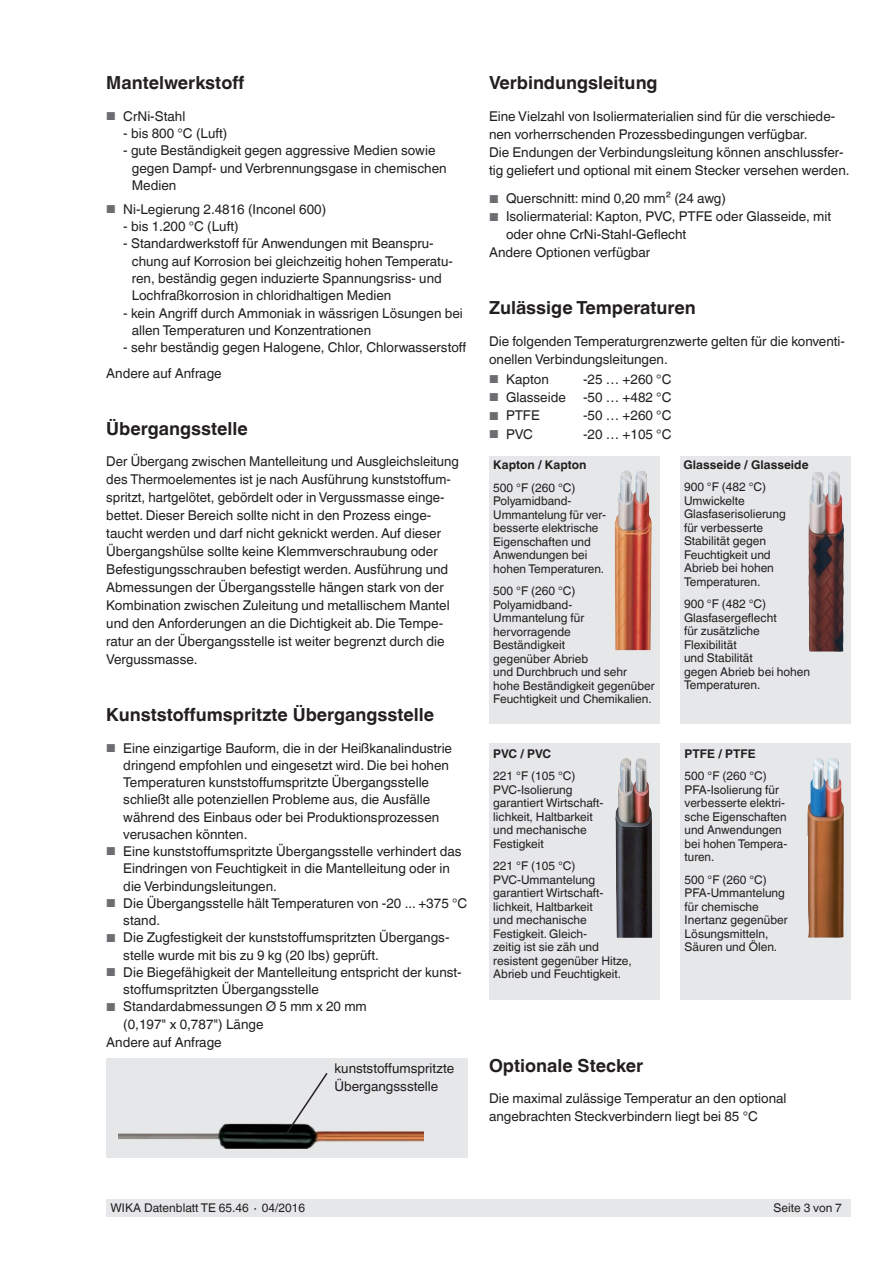
<style>
.page{position:relative;width:893px;height:1263px;background:#fff}
.page>*{position:absolute;margin:0;border:0;box-sizing:border-box;transform-origin:0 0}
.t1{font:700 18px "Helvetica World";color:#231f20}
.t2{font:13.5px/18px "Helvetica World";color:#231f20}
.t3{font:12px/13.5px "Helvetica World";color:#231f20}
.t4{font:700 12px "Helvetica World";color:#231f20}
.s1{font-size:11.55px;color:#6c6d70}
</style>
<div class="page">
<div style="left:106px;top:1199px;width:744px;height:17px;background:#e6e7e9"></div>
<div style="left:489px;top:457px;width:170px;height:267px;background:#e6e7e9"></div>
<div style="left:489px;top:744px;width:170px;height:256px;background:#e6e7e9"></div>
<div style="left:680px;top:457px;width:170px;height:267px;background:#e6e7e9"></div>
<div style="left:680px;top:744px;width:170px;height:256px;background:#e6e7e9"></div>
<div style="left:106px;top:1058px;width:362px;height:100px;background:#e6e7e9"></div>
<img style="left:808px;top:472px;width:36px;height:180px">
<img style="left:615px;top:470px;width:37px;height:180px">
<img style="left:615px;top:758px;width:37px;height:180px">
<img style="left:807px;top:758px;width:37px;height:180px">
<img style="left:118px;top:1123px;width:306px;height:26px">
<svg style="left:285px;top:1073px;width:44px;height:61px"></svg>
<h1 class="t1" style="left:106px;top:73px;width:139px">Mantelwerkstoff</h1>
<p class="t2" style="left:106px;top:107px;width:81px"><span class="s1">■</span> CrNi-Stahl</p>
<p class="t2" style="left:123px;top:125px;width:106px">- bis 800 °C (Luft)</p>
<p class="t2" style="left:132px;top:142px;width:316px;line-height:17.2px;text-indent:-9px">- gute Beständigkeit gegen aggressive Medien sowie gegen Dampf- und Verbrennungsgase in chemischen<br>Medien</p>
<p class="t2" style="left:106px;top:200px;width:221px"><span class="s1">■</span> Ni-Legierung 2.4816 (Inconel 600)</p>
<p class="t2" style="left:123px;top:218px;width:117px">- bis 1.200 °C (Luft)</p>
<p class="t2" style="left:132px;top:235px;width:323px;line-height:17.2px;text-indent:-9px">- Standardwerkstoff für Anwendungen mit Beanspru&shy;chung auf Korrosion bei gleichzeitig hohen Temperatu&shy;ren, beständig gegen induzierte Spannungsriss- und Lochfraßkorrosion in chloridhaltigen Medien</p>
<p class="t2" style="left:132px;top:304px;width:332px;line-height:17.2px;text-indent:-9px">- kein Angriff durch Ammoniak in wässrigen Lösungen bei allen Temperaturen und Konzentrationen</p>
<p class="t2" style="left:106px;top:335px;width:362px;line-height:25.5px;text-indent:17px">- sehr beständig gegen Halogene, Chlor, Chlorwasserstoff<br>Andere auf Anfrage</p>
<h1 class="t1" style="left:106px;top:418px;width:143px">Übergangsstelle</h1>
<p class="t2" style="left:106px;top:452px;width:354px">Der Übergang zwischen Mantelleitung und Ausgleichsleitung des Thermoelementes ist je nach Ausführung kunststoffum&shy;spritzt, hartgelötet, gebördelt oder in Vergussmasse einge&shy;bettet. Dieser Bereich sollte nicht in den Prozess einge&shy;taucht werden und darf nicht geknickt werden. Auf dieser Übergangshülse sollte keine Klemmverschraubung oder Befestigungsschrauben befestigt werden. Ausführung und Abmessungen der Übergangsstelle hängen stark von der Kombination zwischen Zuleitung und metallischem Mantel und den Anforderungen an die Dichtigkeit ab. Die Tempe&shy;ratur an der Übergangsstelle ist weiter begrenzt durch die Vergussmasse.</p>
<h1 class="t1" style="left:106px;top:704px;width:329px">Kunststoffumspritzte Übergangsstelle</h1>
<p class="t2" style="left:123px;top:739px;width:330px;line-height:17.2px;text-indent:-17px"><span class="s1">■</span> Eine einzigartige Bauform, die in der Heißkanalindustrie dringend empfohlen und eingesetzt wird. Die bei hohen Temperaturen kunststoffumspritzte Übergangsstelle schließt alle potenziellen Probleme aus, die Ausfälle während des Einbaus oder bei Produktionsprozessen verusachen könnten.</p>
<p class="t2" style="left:123px;top:843px;width:340px;line-height:17.2px;text-indent:-17px"><span class="s1">■</span> Eine kunststoffumspritzte Übergangsstelle verhindert das<br>Eindringen von Feuchtigkeit in die Mantelleitung oder in die Verbindungsleitungen.</p>
<p class="t2" style="left:123px;top:894px;width:345px;line-height:17.2px;text-indent:-17px"><span class="s1">■</span> Die Übergangsstelle hält Temperaturen von -20 ... +375 °C stand.</p>
<p class="t2" style="left:123px;top:929px;width:328px;line-height:17.2px;text-indent:-17px"><span class="s1">■</span> Die Zugfestigkeit der kunststoffumspritzten Übergangs&shy;stelle wurde mit bis zu 9 kg (20 lbs) geprüft.</p>
<p class="t2" style="left:123px;top:963px;width:340px;line-height:17.2px;text-indent:-17px"><span class="s1">■</span> Die Biegefähigkeit der Mantelleitung entspricht der kunst&shy;stoffumspritzten Übergangsstelle</p>
<p class="t2" style="left:106px;top:998px;width:262px"><span class="s1">■</span> Standardabmessungen Ø 5 mm x 20 mm</p>
<p class="t2" style="left:123px;top:1015px;width:142px">(0,197" x 0,787") Länge</p>
<p class="t2" style="left:106px;top:1033px;width:117px">Andere auf Anfrage</p>
<p class="t2" style="left:334px;top:1060px;width:121px">kunststoffumspritzte<br>Übergangssstelle</p>
<h1 class="t1" style="left:489px;top:73px;width:170px">Verbindungsleitung</h1>
<p class="t2" style="left:489px;top:107px;width:362px">Eine Vielzahl von Isoliermaterialien sind für die verschiede&shy;nen vorherrschenden Prozessbedingungen verfügbar.<br>Die Endungen der Verbindungsleitung können anschlussfer&shy;tig geliefert und optional mit einem Stecker versehen werden.</p>
<p class="t2" style="left:489px;top:190px;width:238px"><span class="s1">■</span> Querschnitt: mind 0,20 mm² (24 awg)</p>
<p class="t2" style="left:489px;top:208px;width:344px"><span class="s1">■</span> Isoliermaterial: Kapton, PVC, PTFE oder Glasseide, mit</p>
<p class="t2" style="left:506px;top:226px;width:182px">oder ohne CrNi-Stahl-Geflecht</p>
<p class="t2" style="left:489px;top:244px;width:163px">Andere Optionen verfügbar</p>
<h1 class="t1" style="left:489px;top:298px;width:208px">Zulässige Temperaturen</h1>
<p class="t2" style="left:489px;top:332px;width:358px">Die folgenden Temperaturgrenzwerte gelten für die konventi&shy;onellen Verbindungsleitungen.</p>
<p class="t2" style="left:489px;top:370px;width:61px"><span class="s1">■</span> Kapton</p>
<p class="t2" style="left:583px;top:370px;width:90px">-25 … +260 °C</p>
<p class="t2" style="left:489px;top:388px;width:78px"><span class="s1">■</span> Glasseide</p>
<p class="t2" style="left:583px;top:388px;width:90px">-50 … +482 °C</p>
<p class="t2" style="left:489px;top:407px;width:52px"><span class="s1">■</span> PTFE</p>
<p class="t2" style="left:583px;top:407px;width:90px">-50 … +260 °C</p>
<p class="t2" style="left:489px;top:425px;width:45px"><span class="s1">■</span> PVC</p>
<p class="t2" style="left:583px;top:425px;width:90px">-20 … +105 °C</p>
<p class="t4" style="left:493px;top:458px;width:95px">Kapton / Kapton</p>
<p class="t3" style="left:493px;top:481px;width:114px">500 °F (260 °C)<br>Polyamidband-<br>Ummantelung für ver&shy;besserte elektrische<br>Eigenschaften und<br>Anwendungen bei hohen Temperaturen.</p>
<p class="t3" style="left:493px;top:584px;width:163px">500 °F (260 °C)<br>Polyamidband-<br>Ummantelung für hervorragende<br>Beständigkeit<br>gegenüber Abrieb<br>und Durchbruch und sehr hohe Beständigkeit gegenüber<br>Feuchtigkeit und Chemikalien.</p>
<p class="t4" style="left:493px;top:747px;width:59px">PVC / PVC</p>
<p class="t3" style="left:493px;top:769px;width:112px">221 °F (105 °C)<br>PVC-Isolierung garantiert Wirtschaft&shy;lichkeit, Haltbarkeit und mechanische<br>Festigkeit</p>
<p class="t3" style="left:493px;top:859px;width:140px">221 °F (105 °C)<br>PVC-Ummantelung garantiert Wirtschaft&shy;lichkeit, Haltbarkeit<br>und mechanische<br>Festigkeit. Gleich-<br>zeitig ist sie zäh und resistent gegenüber Hitze,<br>Abrieb und Feuchtigkeit.</p>
<p class="t4" style="left:684px;top:458px;width:126px">Glasseide / Glasseide</p>
<p class="t3" style="left:684px;top:480px;width:103px">900 °F (482 °C)<br>Umwickelte<br>Glasfaserisolierung für verbesserte<br>Stabilität gegen<br>Feuchtigkeit und<br>Abrieb bei hohen<br>Temperaturen.</p>
<p class="t3" style="left:684px;top:597px;width:128px">900 °F (482 °C)<br>Glasfasergeflecht<br>für zusätzliche<br>Flexibilität<br>und Stabilität<br>gegen Abrieb bei hohen<br>Temperaturen.</p>
<p class="t4" style="left:685px;top:747px;width:73px">PTFE / PTFE</p>
<p class="t3" style="left:685px;top:769px;width:104px">500 °F (260 °C)<br>PFA-Isolierung für verbesserte elektri&shy;sche Eigenschaften und Anwendungen bei hohen Tempera&shy;turen.</p>
<p class="t3" style="left:685px;top:873px;width:105px">500 °F (260 °C)<br>PFA-Ummantelung für chemische<br>Inertanz gegenüber<br>Lösungsmitteln,<br>Säuren und Ölen.</p>
<h1 class="t1" style="left:489px;top:1055px;width:156px">Optionale Stecker</h1>
<p class="t2" style="left:489px;top:1090px;width:299px">Die maximal zulässige Temperatur an den optional angebrachten Steckverbindern liegt bei 85 °C</p>
<p class="t3" style="left:111px;top:1201px;width:196px">WIKA Datenblatt TE 65.46 ∙ 04/2016</p>
<p class="t3" style="left:773px;top:1201px;width:70px">Seite 3 von 7</p>
</div>
